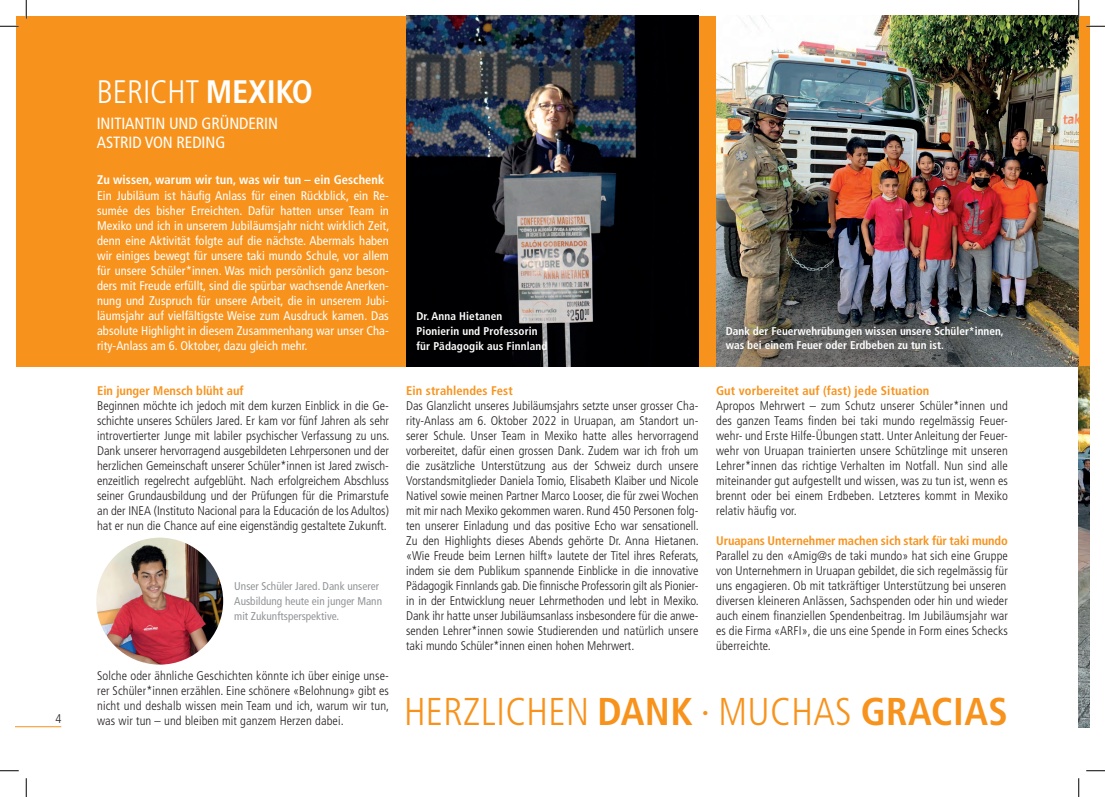
<style>
.page{position:relative;width:1105px;height:797px;background:#fff}
.page>*{position:absolute;margin:0;border:0;box-sizing:border-box;transform-origin:0 0}
.t1{font:300 condensed 38.75px "Frutiger";color:#f7931d}
.t2{font:700 condensed 38.75px "Frutiger";letter-spacing:.01em;color:#f7931d}
.t3{font:300 condensed 32.5px "Frutiger";color:#fff}
.t4{font:700 condensed 32.5px "Frutiger";color:#fff}
.t5{font:condensed 16.25px/18.8px "Frutiger";letter-spacing:-.005em;color:#fff}
.t6{font:300 condensed 12.5px/15px "Frutiger";letter-spacing:.01em;color:#231f20;text-align:justify}
.t7{font:condensed 12.5px/15px "Frutiger";letter-spacing:.005em;color:#fff;text-align:justify}
.t8{font:700 condensed 12.5px "Frutiger";color:#f7931d}
.t9{font:700 condensed 12.5px "Frutiger";letter-spacing:.005em;color:#fff}
.t10{font:700 condensed 11.25px/15px "Frutiger";color:#fff}
.t11{font:condensed 11.25px/15px "Frutiger";color:#939598}
.s1{font-weight:700}
</style>
<div class="page">
<div style="left:16px;top:16px;width:1073px;height:350px;background:#f7931d"></div>
<hr style="left:16px;top:726px;width:45px;height:1px;background:#f7931d">
<img style="left:716px;top:16px;width:363px;height:350px">
<img style="left:96px;top:537px;width:127px;height:127px;border-radius:63px">
<img style="left:1079px;top:366px;width:10px;height:361px">
<img style="left:406px;top:16px;width:292px;height:350px">
<svg style="left:0;top:25px;width:19px;height:2px"></svg>
<svg style="left:1086px;top:25px;width:19px;height:2px"></svg>
<svg style="left:0;top:770px;width:19px;height:1px"></svg>
<svg style="left:1086px;top:770px;width:19px;height:1px"></svg>
<svg style="left:25px;top:0;width:2px;height:19px"></svg>
<svg style="left:25px;top:778px;width:2px;height:19px"></svg>
<svg style="left:1078px;top:0;width:1px;height:19px"></svg>
<svg style="left:1078px;top:778px;width:1px;height:19px"></svg>
<p class="t6" style="left:55px;top:711px;width:8px">4</p>
<h2 class="t3" style="left:97px;top:73px;width:31px">Bericht</h2>
<h2 class="t4" style="left:206px;top:73px;width:21px">Mex</h2>
<h2 class="t4" style="left:267px;top:73px;width:47px">iko</h2>
<h3 class="t5" style="left:97px;top:114px;width:183px">INITIANTIN UND GRÜNDERIN<br>Astrid</h3>
<h3 class="t5" style="left:145px;top:133px;width:10px">von</h3>
<h3 class="t5" style="left:177px;top:133px;width:17px">Reding</h3>
<p class="t9" style="left:97px;top:173px;width:289px">Zu wissen, warum wir tun, was wir tun – ein Geschenk</p>
<p class="t7" style="left:97px;top:188px;width:294px">Ein Jubiläum ist häufig Anlass für einen Rückblick, ein Re&shy;sumée des bisher Erreichten. Dafür hatten unser Team in Mexiko und ich in unserem Jubiläumsjahr nicht wirklich Zeit, denn eine Aktivität folgte auf die nächste. Abermals haben wir einiges bewegt für unsere taki mundo Schule, vor allem für unsere Schüler*innen. Was mich persönlich ganz beson&shy;ders mit Freude erfüllt, sind die spürbar wachsende Anerken&shy;nung und Zuspruch für unsere Arbeit, die in unserem Jubi&shy;läumsjahr auf vielfältigste Weise zum Ausdruck kamen. Das absolute Highlight in diesem Zusammenhang war unser Cha&shy;rity-Anlass am 6. Oktober, dazu gleich mehr.</p>
<p class="t8" style="left:97px;top:383px;width:148px">Ein junger Mensch blüht auf</p>
<p class="t6" style="left:97px;top:398px;width:294px">Beginnen möchte ich jedoch mit dem kurzen Einblick in die Ge&shy;schichte unseres Schülers Jared. Er kam vor fünf Jahren als sehr introvertierter Junge mit labiler psychischer Verfassung zu uns.<br>Dank unserer hervorragend ausgebildeten Lehrpersonen und der herzlichen Gemeinschaft unserer Schüler*innen ist Jared zwisch&shy;enzeitlich regelrecht aufgeblüht. Nach erfolgreichem Abschluss seiner Grundausbildung und der Prüfungen für die Primarstufe an der INEA (Instituto Nacional para la Educación de los Adultos) hat er nun die Chance auf eine eigenständig gestaltete Zukunft.</p>
<p class="t11" style="left:234px;top:578px;width:149px">Unser Schüler Jared. Dank unserer<br>Ausbildung heute ein junger Mann mit Zukunftsperspektive.</p>
<p class="t6" style="left:97px;top:668px;width:294px">Solche oder ähnliche Geschichten könnte ich über einige unse&shy;rer Schüler*innen erzählen. Eine schönere «Belohnung» gibt es nicht und deshalb wissen mein Team und ich, warum wir tun, was wir tun – und bleiben mit ganzem Herzen dabei.</p>
<p class="t10" style="left:416px;top:308px;width:133px">Dr. Anna Hietanen<br>Pionierin und Professorin für Pädagogik aus Finnland</p>
<p class="t8" style="left:406px;top:383px;width:108px">Ein strahlendes Fest</p>
<p class="t6" style="left:406px;top:398px;width:294px">Das Glanzlicht unseres Jubiläumsjahrs setzte unser grosser Cha&shy;rity-Anlass am 6. Oktober 2022 in Uruapan, am Standort un&shy;serer Schule. Unser Team in Mexiko hatte alles hervorragend vorbereitet, dafür einen grossen Dank. Zudem war ich froh um die zusätzliche Unterstützung aus der Schweiz durch unsere Vorstandsmitglieder Daniela Tomio, Elisabeth Klaiber und Nicole Nativel sowie meinen Partner Marco Looser, die für zwei Wochen mit mir nach Mexiko gekommen waren. Rund 450 Personen folg&shy;ten unserer Einladung und das positive Echo war sensationell.<br>Zu den Highlights dieses Abends gehörte Dr. Anna Hietanen. «Wie Freude beim Lernen hilft» lautete der Titel ihres Referats, indem sie dem Publikum spannende Einblicke in die innovative Pädagogik Finnlands gab. Die finnische Professorin gilt als Pionier&shy;in in der Entwicklung neuer Lehrmethoden und lebt in Mexiko.<br>Dank ihr hatte unser Jubiläumsanlass insbesondere für die anwe&shy;senden Lehrer*innen sowie Studierenden und natürlich unsere taki mundo Schüler*innen einen hohen Mehrwert.</p>
<p class="t10" style="left:726px;top:325px;width:279px;line-height:13.5px">Dank der Feuerwehrübungen wissen unsere Schüler*innen, was bei einem Feuer oder Erdbeben zu tun ist.</p>
<p class="t8" style="left:716px;top:383px;width:215px">Gut vorbereitet auf (fast) jede Situation</p>
<p class="t6" style="left:716px;top:398px;width:293px">Apropos Mehrwert – zum Schutz unserer Schüler*innen und des ganzen Teams finden bei taki mundo regelmässig Feuer&shy;wehr- und Erste Hilfe-Übungen statt. Unter Anleitung der Feuer&shy;wehr von Uruapan trainierten unsere Schützlinge mit unseren Lehrer*innen das richtige Verhalten im Notfall. Nun sind alle miteinander gut aufgestellt und wissen, was zu tun ist, wenn es brennt oder bei einem Erdbeben. Letzteres kommt in Mexiko relativ häufig vor.</p>
<p class="t8" style="left:716px;top:533px;width:293px">Uruapans Unternehmer machen sich stark für taki mundo</p>
<p class="t6" style="left:716px;top:548px;width:293px;text-align:left">Parallel zu den «Amig@s de taki mundo» hat sich eine Gruppe von Unternehmern in Uruapan gebildet, die sich regelmässig für uns engagieren. Ob mit tatkräftiger Unterstützung bei unseren diversen kleineren Anlässen, Sachspenden oder hin und wieder auch einem finanziellen Spendenbeitrag. Im Jubiläumsjahr war es die Firma «ARFI», die uns eine Spende in Form eines Schecks überreichte.</p>
<h1 class="t1" style="left:404px;top:689px;width:19px">herzlichen</h1>
<h1 class="t1" style="left:597px;top:689px;width:172px"><span class="s1">Dank</span> · Muchas</h1>
<h1 class="t2" style="left:861px;top:688px;width:145px">gracias</h1>
</div>
